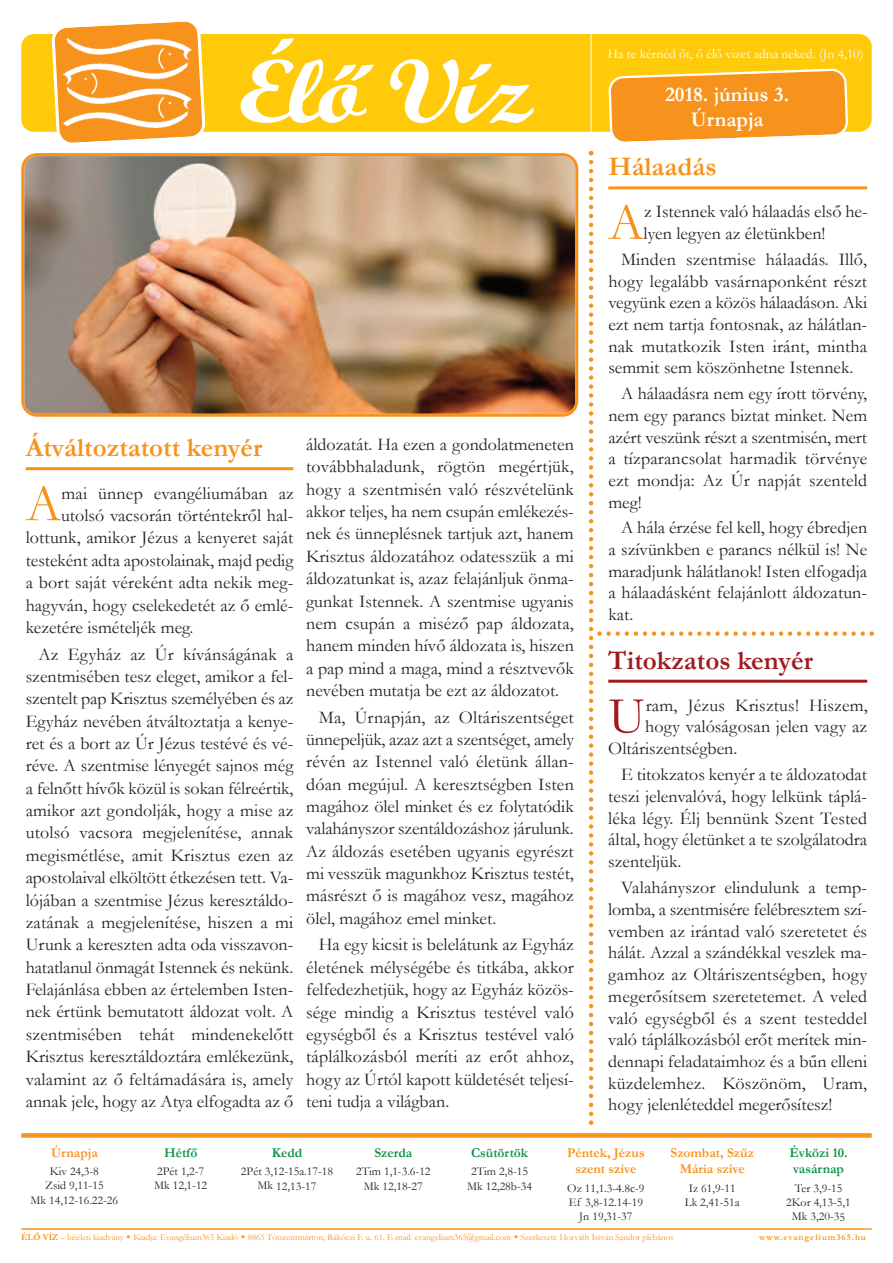
<style>
.page{position:relative;width:893px;height:1263px;background:#fff}
.page>*{position:absolute;margin:0;border:0;box-sizing:border-box;transform-origin:0 0}
.t1{font:90px "Wrexham Script";letter-spacing:-.05em;color:#fff;scale:1.2 1}
.t2{font:52.35px "Garamond";color:#f7931d}
.t3{font:52.35px "Garamond";color:#9e1c1f}
.t4{font:700 27px "Garamond";color:#f7931d}
.t5{font:700 27px "Garamond";color:#9e1c1f}
.t6{font:700 21px "Garamond";color:#fff}
.t7{font:18px/22.4px "Garamond";color:#231f20;text-align:justify}
.t8{font:700 13.5px/16.2px "Garamond";color:#f7931d;text-align:center}
.t9{font:700 13.5px/16.2px "Garamond";color:#0d9444}
.t10{font:13.5px "Garamond";color:#fff}
.t11{font:12px/14.4px "Garamond";color:#231f20;text-align:center}
.t12{font:9px "Garamond";color:#f7931d}
.t13{font:700 9px "Garamond";letter-spacing:.1em;color:#f7931d}
.s1{font-weight:700}
</style>
<div class="page">
<div style="left:21px;top:1133px;width:851px;height:5px;background:#f7931d"></div>
<hr style="left:21px;top:1228px;width:851px;height:2px;background:#f7931d">
<hr style="left:26px;top:467px;width:267px;height:3px;background:#f7931d">
<img style="left:21px;top:153px;width:557px;height:264px">
<svg style="left:589px;top:151px;width:285px;height:974px"></svg>
<div style="left:21px;top:34px;width:851px;height:98px;background:#feca0a;border-radius:13px"></div>
<svg style="left:51px;top:21px;width:155px;height:122px"></svg>
<hr style="left:591px;top:30px;width:1px;height:102px;background:#fff">
<svg style="left:608px;top:68px;width:240px;height:74px;background:#f8a130"></svg>
<img style="left:64px;top:38px;width:127px;height:90px">
<h1 class="t1" style="left:237px;top:59px;width:247px">Éloíí Víz</h1>
<h3 class="t4" style="left:26px;top:433px;width:238px">Átváltoztatott kenyér</h3>
<h2 class="t2" style="left:26px;top:475px;width:37px">A</h2>
<p class="t7" style="left:62px;top:482px;width:234px">mai ünnep evangéliumában az</p>
<p class="t7" style="left:61px;top:504px;width:234px">utolsó vacsorán történtekről hal-</p>
<p class="t7" style="left:26px;top:527px;width:269px">lottunk, amikor Jézus a kenyeret saját</p>
<p class="t7" style="left:26px;top:549px;width:269px">testeként adta apostolainak, majd pedig</p>
<p class="t7" style="left:26px;top:572px;width:269px">a bort saját véreként adta nekik meg-</p>
<p class="t7" style="left:26px;top:594px;width:269px">hagyván, hogy cselekedetét az ő emlé-</p>
<p class="t7" style="left:26px;top:616px;width:169px">kezetére ismételjék meg.</p>
<p class="t7" style="left:26px;top:643px;width:269px;text-indent:13px">Az Egyház az Úr kívánságának a szentmisében tesz eleget, amikor a fel&shy;szentelt pap Krisztus személyében és az Egyház nevében átváltoztatja a kenye&shy;ret és a bort az Úr Jézus testévé és vé&shy;réve. A szentmise lényegét sajnos még a felnőtt hívők közül is sokan félreértik, amikor azt gondolják, hogy a mise az utolsó vacsora megjelenítése, annak megismétlése, amit Krisztus ezen az apostolaival elköltött étkezésen tett. Va&shy;lójában a szentmise Jézus keresztáldo&shy;zatának a megjelenítése, hiszen a mi Urunk a kereszten adta oda visszavon&shy;hatatlanul önmagát Istennek és nekünk.<br>Felajánlása ebben az értelemben Isten&shy;nek értünk bemutatott áldozat volt. A szentmisében tehát mindenekelőtt Krisztus keresztáldoztára emlékezünk, valamint az ő feltámadására is, amely annak jele, hogy az Atya elfogadta az ő</p>
<p class="t7" style="left:306px;top:433px;width:269px">áldozatát. Ha ezen a gondolatmeneten továbbhaladunk, rögtön megértjük, hogy a szentmisén való részvételünk akkor teljes, ha nem csupán emlékezés&shy;nek és ünneplésnek tartjuk azt, hanem Krisztus áldozatához odatesszük a mi áldozatunkat is, azaz felajánljuk önma&shy;gunkat Istennek. A szentmise ugyanis nem csupán a miséző pap áldozata, hanem minden hívő áldozata is, hiszen a pap mind a maga, mind a résztvevők nevében mutatja be ezt az áldozatot.</p>
<p class="t7" style="left:306px;top:706px;width:269px;text-indent:13px">Ma, Úrnapján, az Oltáriszentséget ünnepeljük, azaz azt a szentséget, amely révén az Istennel való életünk állan&shy;dóan megújul. A keresztségben Isten magához ölel minket és ez folytatódik valahányszor szentáldozáshoz járulunk.<br>Az áldozás esetében ugyanis egyrészt mi vesszük magunkhoz Krisztus testét, másrészt ő is magához vesz, magához ölel, magához emel minket.</p>
<p class="t7" style="left:306px;top:934px;width:269px;text-indent:13px">Ha egy kicsit is belelátunk az Egyház életének mélységébe és titkába, akkor felfedezhetjük, hogy az Egyház közös&shy;sége mindig a Krisztus testével való egységből és a Krisztus testével való táplálkozásból meríti az erőt ahhoz, hogy az Úrtól kapott küldetését teljesí&shy;teni tudja a világban.</p>
<p class="t10" style="left:608px;top:46px;width:257px">Ha te kérnéd őt, ő élő vizet adna neked. (Jn 4,10)</p>
<p class="t6" style="left:665px;top:83px;width:126px">2018. június 3.</p>
<p class="t6" style="left:691px;top:108px;width:74px">Úrnapja</p>
<h3 class="t4" style="left:608px;top:152px;width:110px">Hálaadás</h3>
<h2 class="t2" style="left:608px;top:194px;width:37px">A</h2>
<p class="t7" style="left:644px;top:201px;width:226px;line-height:21.6px">z Istennek való hálaadás első he&shy;lyen legyen az életünkben!</p>
<p class="t7" style="left:608px;top:249px;width:260px;line-height:21.6px;text-indent:13px">Minden szentmise hálaadás. Illő, hogy legalább vasárnaponként részt vegyünk ezen a közös hálaadáson. Aki ezt nem tartja fontosnak, az hálátlan&shy;nak mutatkozik Isten iránt, mintha semmit sem köszönhetne Istennek.</p>
<p class="t7" style="left:608px;top:383px;width:260px;line-height:21.6px;text-indent:13px">A hálaadásra nem egy írott törvény, nem egy parancs biztat minket. Nem azért veszünk részt a szentmisén, mert a tízparancsolat harmadik törvénye ezt mondja: Az Úr napját szenteld meg!</p>
<p class="t7" style="left:608px;top:517px;width:260px;line-height:21.6px;text-indent:13px">A hála érzése fel kell, hogy ébredjen a szívünkben e parancs nélkül is! Ne maradjunk hálátlanok! Isten elfogadja a hálaadásként felajánlott áldozatun&shy;kat.</p>
<h3 class="t5" style="left:608px;top:645px;width:206px">Titokzatos kenyér</h3>
<h2 class="t3" style="left:608px;top:687px;width:39px">U</h2>
<p class="t7" style="left:646px;top:694px;width:223px">ram, Jézus Krisztus! Hiszem,</p>
<p class="t7" style="left:645px;top:716px;width:223px">hogy valóságosan jelen vagy az</p>
<p class="t7" style="left:608px;top:738px;width:130px">Oltáriszentségben.</p>
<p class="t7" style="left:608px;top:764px;width:260px;line-height:21.8px;text-indent:13px">E titokzatos kenyér a te áldozatodat teszi jelenvalóvá, hogy lelkünk táplá&shy;léka légy. Élj bennünk Szent Tested által, hogy életünket a te szolgálatodra szenteljük.</p>
<p class="t7" style="left:608px;top:877px;width:260px;line-height:21.8px;text-indent:13px">Valahányszor elindulunk a temp&shy;lomba, a szentmisére felébresztem szí&shy;vemben az irántad való szeretetet és hálát. Azzal a szándékkal veszlek ma&shy;gamhoz az Oltáriszentségben, hogy megerősítsem szeretetemet. A veled való egységből és a szent testeddel való táplálkozásból erőt merítek min&shy;dennapi feladataimhoz és a bűn elleni küzdelemhez. Köszönöm, Uram, hogy jelenléteddel megerősítesz!</p>
<p class="t8" style="left:51px;top:1144px;width:48px">Úrnapja</p>
<p class="t11" style="left:31px;top:1164px;width:89px">Kiv 24,3-8<br>Zsid 9,11-15<br>Mk 14,12-16.22-26</p>
<p class="t9" style="left:164px;top:1145px;width:35px">Hétfő</p>
<p class="t11" style="left:154px;top:1164px;width:55px;text-align:left">2Pét 1,2-7<br>Mk 12,1-12</p>
<p class="t9" style="left:272px;top:1145px;width:32px">Kedd</p>
<p class="t11" style="left:241px;top:1164px;width:94px">2Pét 3,12-15a.17-18<br>Mk 12,13-17</p>
<p class="t9" style="left:374px;top:1145px;width:39px">Szerda</p>
<p class="t11" style="left:356px;top:1164px;width:76px">2Tim 1,1-3.6-12<br>Mk 12,18-27</p>
<p class="t9" style="left:471px;top:1145px;width:58px">Csütörtök</p>
<p class="t11" style="left:467px;top:1164px;width:66px">2Tim 2,8-15<br>Mk 12,28b-34</p>
<p class="t8" style="left:567px;top:1145px;width:79px">Péntek, Jézus szent szíve</p>
<p class="t11" style="left:567px;top:1181px;width:79px">Oz 11,1.3-4.8c-9<br>Ef 3,8-12.14-19<br>Jn 19,31-37</p>
<p class="t8" style="left:670px;top:1145px;width:85px">Szombat, Szűz<br>Mária szíve</p>
<p class="t11" style="left:685px;top:1181px;width:56px">Iz 61,9-11<br>Lk 2,41-51a</p>
<p class="t9" style="left:789px;top:1145px;width:60px">Évközi 10. vasárnap</p>
<p class="t11" style="left:786px;top:1181px;width:66px">Ter 3,9-15<br>2Kor 4,13-5,1<br>Mk 3,20-35</p>
<p class="t12" style="left:21px;top:1233px;width:654px"><span class="s1">ÉLŐ VÍZ</span> – hitéleti kiadvány Kiadja: Evangélium365 Kiadó 8865 Tótszentmárton, Rákóczi F. u. 61. E-mail: evangelium365@gmail.com Szerkeszti: Horváth István Sándor plébános</p>
<p class="t13" style="left:759px;top:1233px;width:108px">www.evangelium365.hu</p>
</div>
